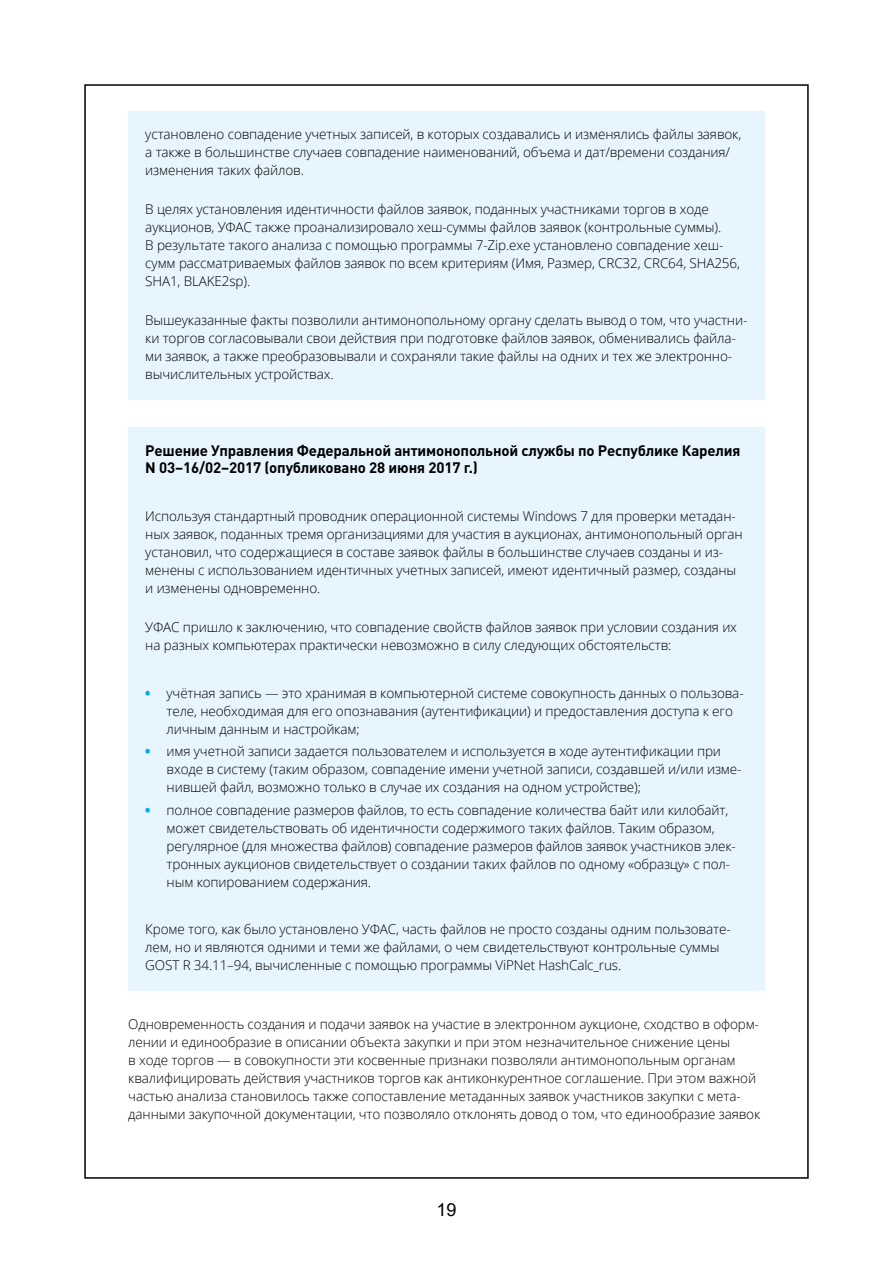
<style>
.page{position:relative;width:893px;height:1263px;background:#fff}
.page>*{position:absolute;margin:0;border:0;box-sizing:border-box;transform-origin:0 0}
.t1{font:18px "Arial";color:#000}
.t2{font:700 15px/17.2px "DIN Pro";letter-spacing:-.01em;color:#000}
.t3{font:300 13.5px/18px "Open Sans";letter-spacing:-.01em;color:#000}
.s1{font-weight:800;color:#00aeef}
</style>
<div class="page">
<div style="left:128px;top:111px;width:637px;height:84px;background:#e7f5fe"></div>
<div style="left:128px;top:187px;width:637px;height:119px;background:#e7f5fe"></div>
<div style="left:128px;top:298px;width:637px;height:101px;background:#e7f5fe"></div>
<div style="left:128px;top:427px;width:637px;height:67px;background:#e7f5fe"></div>
<div style="left:128px;top:494px;width:637px;height:119px;background:#e7f5fe"></div>
<div style="left:128px;top:605px;width:637px;height:65px;background:#e7f5fe"></div>
<div style="left:128px;top:671px;width:637px;height:83px;background:#e7f5fe"></div>
<div style="left:128px;top:729px;width:637px;height:83px;background:#e7f5fe"></div>
<div style="left:128px;top:787px;width:637px;height:120px;background:#e7f5fe"></div>
<div style="left:128px;top:907px;width:637px;height:83px;background:#e7f5fe"></div>
<p class="t3" style="left:145px;top:124px;width:597px">установлено совпадение учетных записей, в которых создавались и изменялись файлы заявок, а также в большинстве случаев совпадение наименований, объема и дат/времени создания/ изменения таких файлов.</p>
<p class="t3" style="left:145px;top:200px;width:596px">В целях установления идентичности файлов заявок, поданных участниками торгов в ходе аукционов, УФАС также проанализировало хеш-суммы файлов заявок (контрольные суммы).<br>В результате такого анализа с помощью программы 7-Zip.exe установлено совпадение хеш&shy;сумм рассматриваемых файлов заявок по всем критериям (Имя, Размер, CRC32, CRC64, SHA256, SHA1, BLAKE2sp).</p>
<p class="t3" style="left:145px;top:311px;width:604px">Вышеуказанные факты позволили антимонопольному органу сделать вывод о том, что участни&shy;ки торгов согласовывали свои действия при подготовке файлов заявок, обменивались файла&shy;ми заявок, а также преобразовывали и сохраняли такие файлы на одних и тех же электронно&shy;вычислительных устройствах.</p>
<p class="t2" style="left:145px;top:441px;width:597px">Решение Управления Федеральной антимонопольной службы по Республике Карелия<br>N 03–16/02–2017 (опубликовано 28 июня 2017 г.)</p>
<p class="t3" style="left:145px;top:507px;width:599px">Используя стандартный проводник операционной системы Windows 7 для проверки метадан&shy;ных заявок, поданных тремя организациями для участия в аукционах, антимонопольный орган установил, что содержащиеся в составе заявок файлы в большинстве случаев созданы и из&shy;менены с использованием идентичных учетных записей, имеют идентичный размер, созданы и изменены одновременно.</p>
<p class="t3" style="left:145px;top:618px;width:593px">УФАС пришло к заключению, что совпадение свойств файлов заявок при условии создания их на разных компьютерах практически невозможно в силу следующих обстоятельств:</p>
<p class="t3" style="left:167px;top:684px;width:579px;text-indent:-21px"><span class="s1">•</span> учётная запись — это хранимая в компьютерной системе совокупность данных о пользова&shy;теле, необходимая для его опознавания (аутентификации) и предоставления доступа к его личным данным и настройкам;</p>
<p class="t3" style="left:167px;top:742px;width:576px;text-indent:-21px"><span class="s1">•</span> имя учетной записи задается пользователем и используется в ходе аутентификации при входе в систему (таким образом, совпадение имени учетной записи, создавшей и/или изме&shy;нившей файл, возможно только в случае их создания на одном устройстве);</p>
<p class="t3" style="left:167px;top:800px;width:571px;text-indent:-21px"><span class="s1">•</span> полное совпадение размеров файлов, то есть совпадение количества байт или килобайт, может свидетельствовать об идентичности содержимого таких файлов. Таким образом, регулярное (для множества файлов) совпадение размеров файлов заявок участников элек&shy;тронных аукционов свидетельствует о создании таких файлов по одному «образцу» с пол&shy;ным копированием содержания.</p>
<p class="t3" style="left:145px;top:920px;width:587px">Кроме того, как было установлено УФАС, часть файлов не просто созданы одним пользовате&shy;лем, но и являются одними и теми же файлами, о чем свидетельствуют контрольные суммы<br>GOST R 34.11–94, вычисленные с помощью программы ViPNet HashCalc_rus.</p>
<p class="t3" style="left:128px;top:1014px;width:633px">Одновременность создания и подачи заявок на участие в электронном аукционе, сходство в оформ&shy;лении и единообразие в описании объекта закупки и при этом незначительное снижение цены<br>в ходе торгов — в совокупности эти косвенные признаки позволяли антимонопольным органам квалифицировать действия участников торгов как антиконкурентное соглашение. При этом важной частью анализа становилось также сопоставление метаданных заявок участников закупки с мета&shy;данными закупочной документации, что позволяло отклонять довод о том, что единообразие заявок</p>
<h1 class="t1" style="left:436px;top:1197px;width:22px">19</h1>
</div>
